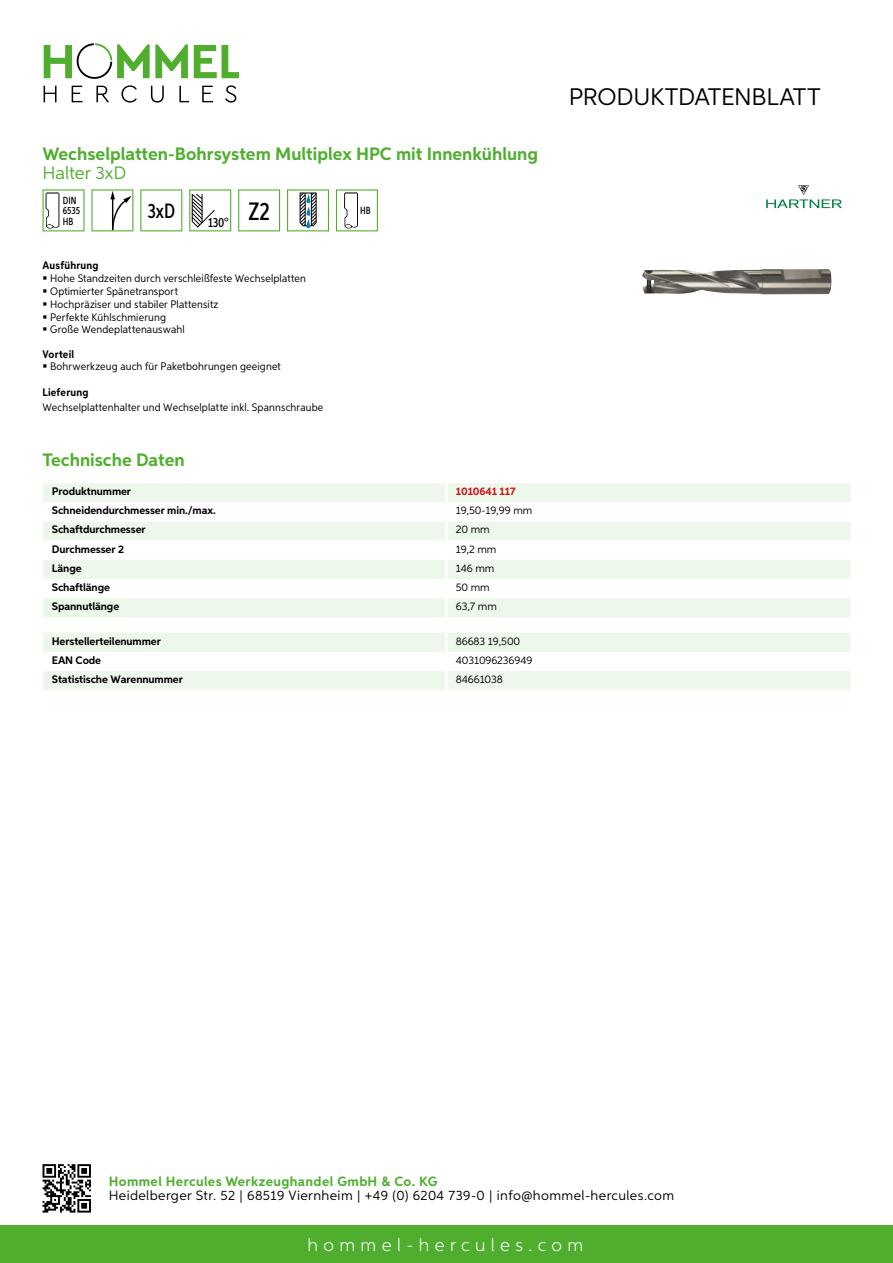
<style>
.page{position:relative;width:893px;height:1263px;background:#fff}
.page>*{position:absolute;margin:0;border:0;box-sizing:border-box;transform-origin:0 0}
.t1{font:24px "Aspira";letter-spacing:-.01em;color:#000}
.t2{font:500 20.7px "Aspira XX Nar";color:#000}
.t3{font:700 18px "Aspira";color:#50ae2f}
.t4{font:300 18px "Aspira";letter-spacing:.3em;color:#fff}
.t5{font:18px "Aspira";color:#50ae2f}
.t6{font:13.5px "Aspira";letter-spacing:.03em;color:#000}
.t7{font:700 13.5px "Aspira";letter-spacing:.03em;color:#50ae2f}
.t8{font:500 13.35px "Aspira XX Nar";color:#000}
.t9{font:10.95px/12.8px "Aspira Nar";letter-spacing:.015em;color:#000}
.t10{font:700 10.95px "Aspira";letter-spacing:-.01em;color:#000}
.t11{font:10.95px "Aspira";letter-spacing:-.01em;color:#000}
.t12{font:700 10.95px "Aspira Nar";letter-spacing:.02em;color:#000}
.t13{font:700 10.95px "Aspira";letter-spacing:-.01em;color:#cd1013}
.t14{font:500 10.35px/10.4px "Aspira XX Nar";color:#000}
</style>
<div class="page">
<div style="left:0;top:1226px;width:893px;height:37px;background:#50ae2f"></div>
<svg style="left:43px;top:1164px;width:48px;height:48px"></svg>
<svg style="left:194px;top:45px;width:45px;height:33px"></svg>
<svg style="left:44px;top:43px;width:144px;height:36px"></svg>
<svg style="left:44px;top:86px;width:13px;height:16px"></svg>
<svg style="left:72px;top:86px;width:10px;height:16px"></svg>
<svg style="left:96px;top:86px;width:13px;height:16px"></svg>
<svg style="left:121px;top:85px;width:16px;height:18px"></svg>
<svg style="left:151px;top:86px;width:13px;height:17px"></svg>
<svg style="left:179px;top:86px;width:10px;height:16px"></svg>
<svg style="left:202px;top:86px;width:11px;height:16px"></svg>
<svg style="left:225px;top:85px;width:11px;height:18px"></svg>
<div style="left:43px;top:483px;width:807px;height:134px;background:#eef7eb"></div>
<svg style="left:43px;top:502px;width:807px;height:96px"></svg>
<hr style="left:445px;top:483px;width:3px;height:19px;background:#fff">
<hr style="left:445px;top:502px;width:3px;height:20px;background:#fff">
<hr style="left:445px;top:522px;width:3px;height:19px;background:#fff">
<hr style="left:445px;top:541px;width:3px;height:19px;background:#fff">
<hr style="left:445px;top:560px;width:3px;height:19px;background:#fff">
<hr style="left:445px;top:579px;width:3px;height:19px;background:#fff">
<hr style="left:445px;top:598px;width:3px;height:19px;background:#fff">
<svg style="left:43px;top:633px;width:807px;height:57px"></svg>
<hr style="left:445px;top:671px;width:3px;height:19px;background:#fff">
<svg style="left:43px;top:189px;width:42px;height:42px"></svg>
<svg style="left:91px;top:189px;width:42px;height:42px"></svg>
<svg style="left:140px;top:189px;width:42px;height:42px"></svg>
<svg style="left:189px;top:189px;width:42px;height:42px"></svg>
<svg style="left:238px;top:189px;width:42px;height:42px"></svg>
<svg style="left:287px;top:189px;width:42px;height:42px"></svg>
<svg style="left:336px;top:189px;width:42px;height:42px"></svg>
<img style="left:642px;top:269px;width:190px;height:25px">
<svg style="left:766px;top:185px;width:76px;height:23px"></svg>
<h3 class="t3" style="left:43px;top:142px;width:497px">Wechselplatten-Bohrsystem Multiplex HPC mit Innenkühlung</h3>
<h3 class="t5" style="left:43px;top:162px;width:83px">Halter 3xD</h3>
<p class="t14" style="left:63px;top:195px;width:19px">DIN<br>6535<br>HB</p>
<h2 class="t2" style="left:147px;top:198px;width:29px">3xD</h2>
<p class="t8" style="left:208px;top:215px;width:63px">130° <sup>Z2</sup></p>
<p class="t14" style="left:360px;top:205px;width:12px">HB</p>
<p class="t12" style="left:43px;top:259px;width:58px">Ausführung</p>
<p class="t9" style="left:50px;top:272px;width:257px">Hohe Standzeiten durch verschleißfeste Wechselplatten Optimierter Spänetransport<br>Hochpräziser und stabiler Plattensitz<br>Perfekte Kühlschmierung<br>Große Wendeplattenauswahl</p>
<p class="t12" style="left:43px;top:347px;width:33px">Vorteil</p>
<p class="t9" style="left:50px;top:360px;width:232px">Bohrwerkzeug auch für Paketbohrungen geeignet</p>
<p class="t12" style="left:43px;top:385px;width:47px">Lieferung</p>
<p class="t9" style="left:43px;top:400px;width:282px">Wechselplattenhalter und Wechselplatte inkl. Spannschraube</p>
<h3 class="t3" style="left:43px;top:449px;width:144px">Technische Daten</h3>
<p class="t10" style="left:52px;top:485px;width:81px">Produktnummer</p>
<p class="t13" style="left:456px;top:485px;width:61px">1010641 117</p>
<p class="t10" style="left:52px;top:504px;width:166px">Schneidendurchmesser min./max.</p>
<p class="t11" style="left:456px;top:504px;width:78px">19,50-19,99 mm</p>
<p class="t10" style="left:52px;top:523px;width:95px">Schaftdurchmesser</p>
<p class="t11" style="left:456px;top:523px;width:35px">20 mm</p>
<p class="t10" style="left:52px;top:542px;width:74px">Durchmesser 2</p>
<p class="t11" style="left:456px;top:542px;width:42px">19,2 mm</p>
<p class="t10" style="left:52px;top:561px;width:31px">Länge</p>
<p class="t11" style="left:456px;top:561px;width:40px">146 mm</p>
<p class="t10" style="left:52px;top:580px;width:60px">Schaftlänge</p>
<p class="t11" style="left:456px;top:580px;width:35px">50 mm</p>
<p class="t10" style="left:52px;top:599px;width:69px">Spannutlänge</p>
<p class="t11" style="left:456px;top:600px;width:43px">63,7 mm</p>
<p class="t10" style="left:52px;top:634px;width:111px">Herstellerteilenummer</p>
<p class="t11" style="left:456px;top:634px;width:66px">86683 19,500</p>
<p class="t10" style="left:52px;top:653px;width:51px">EAN Code</p>
<p class="t11" style="left:456px;top:653px;width:78px">4031096236949</p>
<p class="t10" style="left:52px;top:672px;width:132px">Statistische Warennummer</p>
<p class="t11" style="left:456px;top:672px;width:49px">84661038</p>
<h1 class="t1" style="left:569px;top:82px;width:253px">Produktdatenblatt</h1>
<p class="t7" style="left:109px;top:1172px;width:330px">Hommel Hercules Werkzeughandel GmbH &amp; Co. KG</p>
<p class="t6" style="left:109px;top:1187px;width:567px">Heidelberger Str. 52 | 68519 Viernheim | +49 (0) 6204 739-0 | info@hommel-hercules.com</p>
<h3 class="t4" style="left:307px;top:1234px;width:277px">hommel-hercules.com</h3>
</div>
